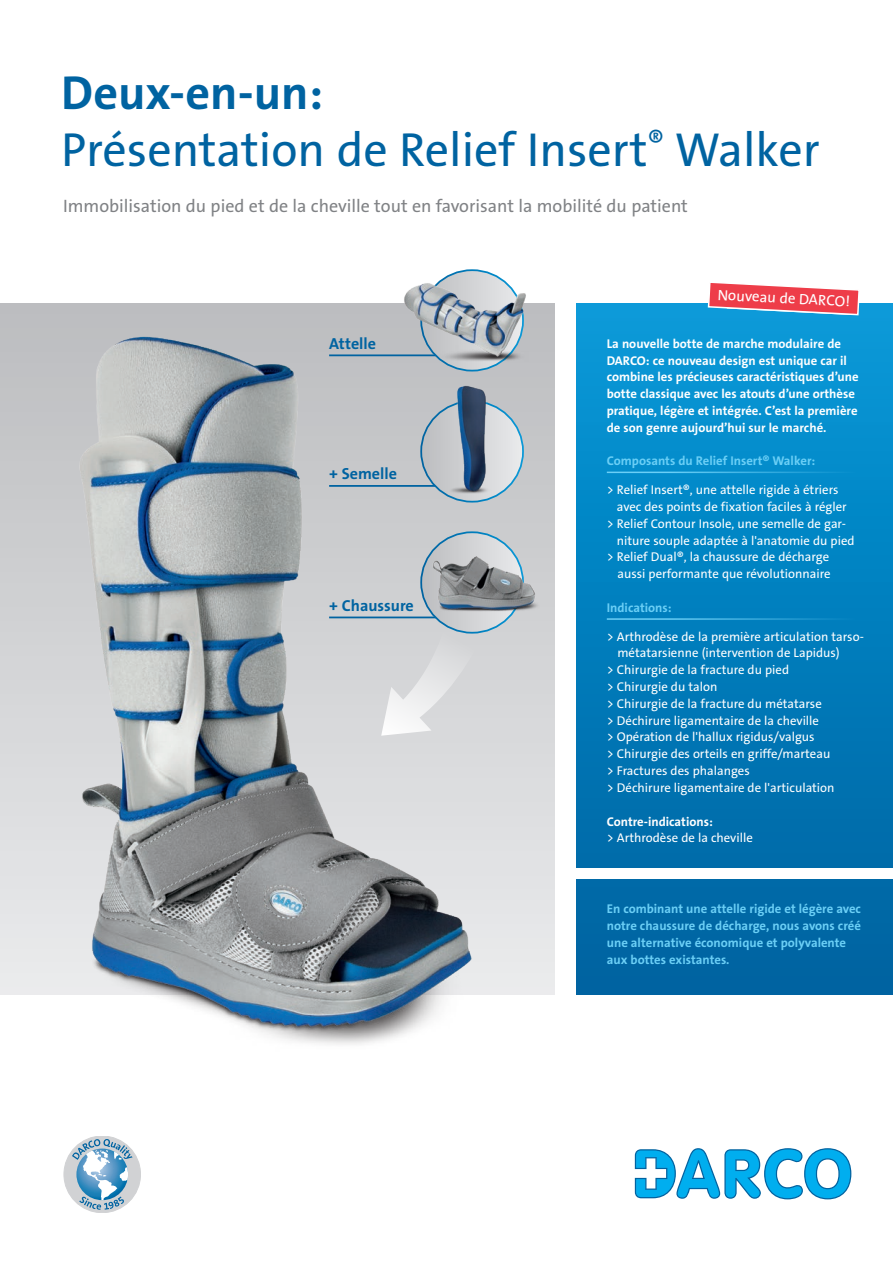
<style>
.page{position:relative;width:893px;height:1263px;background:#fff}
.page>*{position:absolute;margin:0;border:0;box-sizing:border-box;transform-origin:0 0}
.t1{font:48px "The Sans B Plus W5 Plain";color:#0063a1}
.t2{font:700 48px "The Sans B Plus W7";color:#0063a1}
.t3{font:18px "The Sans B Plus W5 Plain";color:#808285}
.t4{font:700 16.05px "The Sans B Plus W7";color:#0063a1}
.t5{font:15px "The Sans B Plus W5 Plain";color:#fff}
.t6{font:12.75px "The Sans B Plus W5 Plain";color:#fff}
.t7{font:700 12.75px/16.8px "The Sans B Plus W7";color:#fff}
.t8{font:700 12.75px/16.8px "The Sans B Plus W7";color:#6bcff6}
</style>
<div class="page">
<div style="left:0;top:303px;width:555px;height:691px;background:linear-gradient(to bottom,#bbbcbf,#eaebec)"></div>
<div style="left:576px;top:303px;width:317px;height:691px;background:linear-gradient(to bottom,#079ad9,#00619e)"></div>
<hr style="left:607px;top:472px;width:258px;height:1px;background:#6bcff6">
<hr style="left:607px;top:618px;width:258px;height:2px;background:#6bcff6">
<svg style="left:0;top:303px;width:1px;height:691px"></svg>
<svg style="left:707px;top:283px;width:154px;height:33px;background:#d26e7e"></svg>
<svg style="left:64px;top:1136px;width:76px;height:76px"></svg>
<svg style="left:635px;top:1148px;width:216px;height:51px"></svg>
<img style="left:22px;top:311px;width:477px;height:734px">
<div style="left:564px;top:868px;width:329px;height:10px;background:#fff"></div>
<hr style="left:329px;top:354px;width:132px;height:2px;background:#0063a1">
<hr style="left:329px;top:485px;width:132px;height:2px;background:#0063a1">
<hr style="left:329px;top:616px;width:132px;height:2px;background:#0063a1">
<svg style="left:421px;top:271px;width:102px;height:100px"></svg>
<svg style="left:381px;top:401px;width:142px;height:335px;background:#ccd0d3"></svg>
<img style="left:427px;top:548px;width:119px;height:73px">
<img style="left:445px;top:380px;width:54px;height:121px">
<img style="left:398px;top:277px;width:132px;height:86px">
<h1 class="t2" style="left:61px;top:62px;width:263px">Deux-en-un:</h1>
<h1 class="t1" style="left:61px;top:119px;width:760px">Présentation de Relief Insert<sup>®</sup> Walker</h1>
<h2 class="t3" style="left:63px;top:195px;width:626px">Immobilisation du pied et de la cheville tout en favorisant la mobilité du patient</h2>
<p class="t4" style="left:329px;top:333px;width:48px">Attelle</p>
<p class="t4" style="left:329px;top:463px;width:69px">+ Semelle</p>
<p class="t4" style="left:329px;top:595px;width:86px">+ Chaussure</p>
<p class="t5" style="left:718px;top:285px;width:134px;rotate:3deg">Nouveau de DARCO!</p>
<p class="t5" style="left:737px;top:286px;width:106px;rotate:3deg">Neu bei DARCO!</p>
<p class="t7" style="left:607px;top:335px;width:253px">La nouvelle botte de marche modulaire de DARCO: ce nouveau design est unique car il combine les précieuses caractéristiques d’une botte classique avec les atouts d’une orthèse pratique, légère et intégrée. C’est la première de son genre aujourd’hui sur le marché.</p>
<p class="t8" style="left:607px;top:453px;width:210px">Composants du Relief Insert® Walker:</p>
<p class="t6" style="left:607px;top:482px;width:233px">&gt; Relief Insert®, une attelle rigide à étriers</p>
<p class="t6" style="left:617px;top:498px;width:231px">avec des points de fixation faciles à régler</p>
<p class="t6" style="left:607px;top:515px;width:241px">&gt; Relief Contour Insole, une semelle de gar-</p>
<p class="t6" style="left:617px;top:532px;width:239px">niture souple adaptée à l'anatomie du pied</p>
<p class="t6" style="left:607px;top:549px;width:224px">&gt; Relief Dual®, la chaussure de décharge</p>
<p class="t6" style="left:617px;top:566px;width:215px">aussi performante que révolutionnaire</p>
<p class="t8" style="left:607px;top:599px;width:66px">Indications:</p>
<p class="t6" style="left:607px;top:628px;width:259px">&gt; Arthrodèse de la première articulation tarso-</p>
<p class="t6" style="left:617px;top:645px;width:224px">métatarsienne (intervention de Lapidus)</p>
<p class="t6" style="left:607px;top:662px;width:184px">&gt; Chirurgie de la fracture du pied</p>
<p class="t6" style="left:607px;top:678px;width:112px">&gt; Chirurgie du talon</p>
<p class="t6" style="left:607px;top:695px;width:217px">&gt; Chirurgie de la fracture du métatarse</p>
<p class="t6" style="left:607px;top:712px;width:214px">&gt; Déchirure ligamentaire de la cheville</p>
<p class="t6" style="left:607px;top:729px;width:209px">&gt; Opération de l'hallux rigidus/valgus</p>
<p class="t6" style="left:607px;top:746px;width:225px">&gt; Chirurgie des orteils en griffe/marteau</p>
<p class="t6" style="left:607px;top:763px;width:145px">&gt; Fractures des phalanges</p>
<p class="t6" style="left:607px;top:779px;width:229px">&gt; Déchirure ligamentaire de l'articulation</p>
<p class="t7" style="left:607px;top:813px;width:108px">Contre-indications:</p>
<p class="t6" style="left:607px;top:830px;width:148px">&gt; Arthrodèse de la cheville</p>
<p class="t8" style="left:607px;top:901px;width:256px">En combinant une attelle rigide et légère avec notre chaussure de décharge, nous avons créé une alternative économique et polyvalente aux bottes existantes.</p>
</div>
